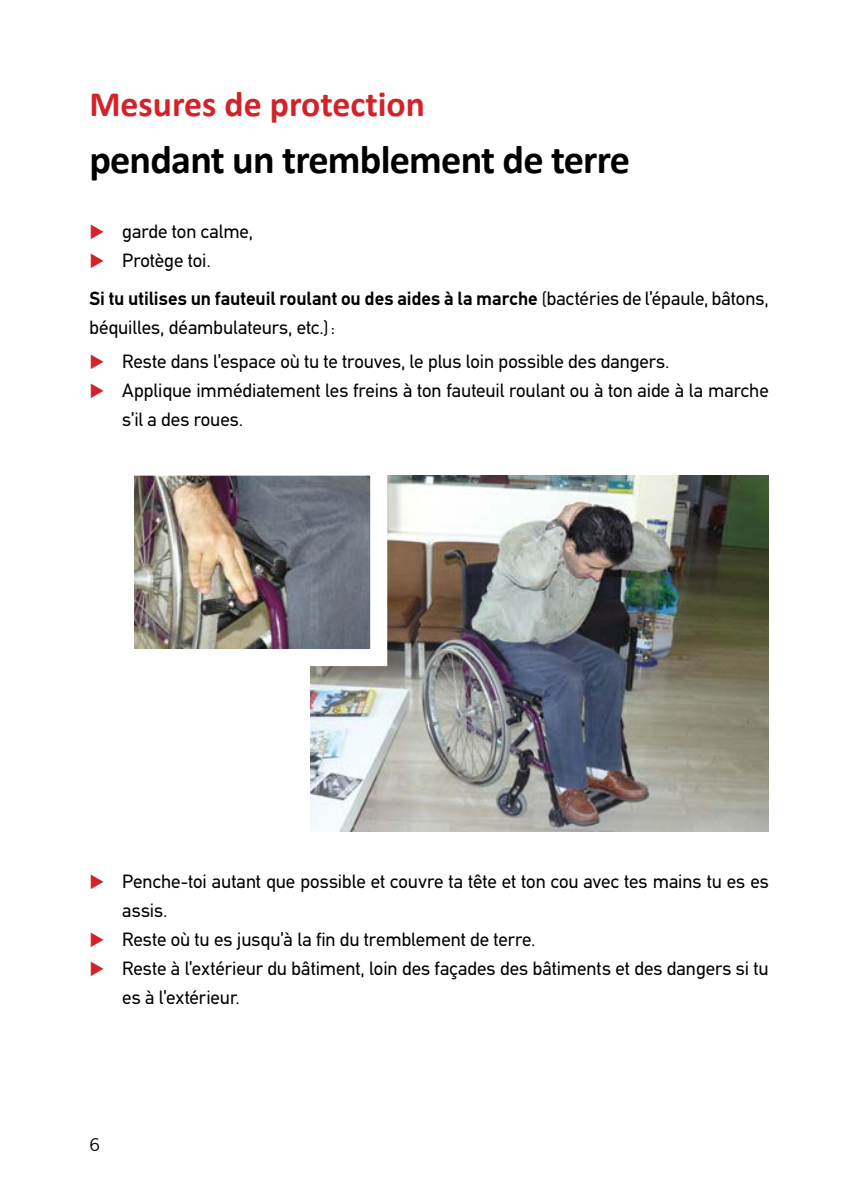
<style>
.page{position:relative;width:844px;height:1191px;background:#fff}
.page>*{position:absolute;margin:0;border:0;box-sizing:border-box;transform-origin:0 0}
.t1{font:700 40.25px "Calibri";letter-spacing:-.02em;color:#000}
.t2{font:700 35.7px "Calibri";color:#d2232a}
.t3{font:19.25px/28.9px "PF Din Text";color:#000}
.t4{font:700 19.25px/38.9px "PF Din Text";color:#000}
.t5{font:17.5px "News Gothic BT";color:#000}
.s1{color:#d2232a}
.s2{font-weight:400}
</style>
<div class="page">
<img style="left:310px;top:476px;width:458px;height:355px">
<img style="left:134px;top:476px;width:235px;height:172px">
<h2 class="t2" style="left:89px;top:79px;width:337px">Mesures de protection</h2>
<h1 class="t1" style="left:89px;top:131px;width:542px">pendant un tremblement de terre</h1>
<p class="t3" style="left:89px;top:217px;width:165px"><span class="s1">◆</span> garde ton calme,</p>
<p class="t4" style="left:89px;top:240px;width:680px"><span class="s1">◆</span> <span class="s2">Protège toi.<br></span>Si tu utilises un fauteuil roulant ou des aides à la marche <span class="s2">(bactéries de l’épaule, bâtons,</span></p>
<p class="t3" style="left:89px;top:313px;width:247px">béquilles, déambulateurs, etc.) :</p>
<p class="t3" style="left:89px;top:347px;width:581px"><span class="s1">◆</span> Reste dans l’espace où tu te trouves, le plus loin possible des dangers.</p>
<p class="t3" style="left:122px;top:376px;width:648px;text-indent:-33px"><span class="s1">◆</span> Applique immédiatement les freins à ton fauteuil roulant ou à ton aide à la marche s’il a des roues.</p>
<p class="t3" style="left:122px;top:867px;width:648px;text-indent:-33px"><span class="s1">◆</span> Penche-toi autant que possible et couvre ta tête et ton cou avec tes mains tu es es assis.</p>
<p class="t3" style="left:89px;top:925px;width:447px"><span class="s1">◆</span> Reste où tu es jusqu’à la fin du tremblement de terre.</p>
<p class="t3" style="left:122px;top:953px;width:647px;text-indent:-33px"><span class="s1">◆</span> Reste à l’extérieur du bâtiment, loin des façades des bâtiments et des dangers si tu es à l’extérieur.</p>
<p class="t5" style="left:89px;top:1134px;width:12px">6</p>
</div>
